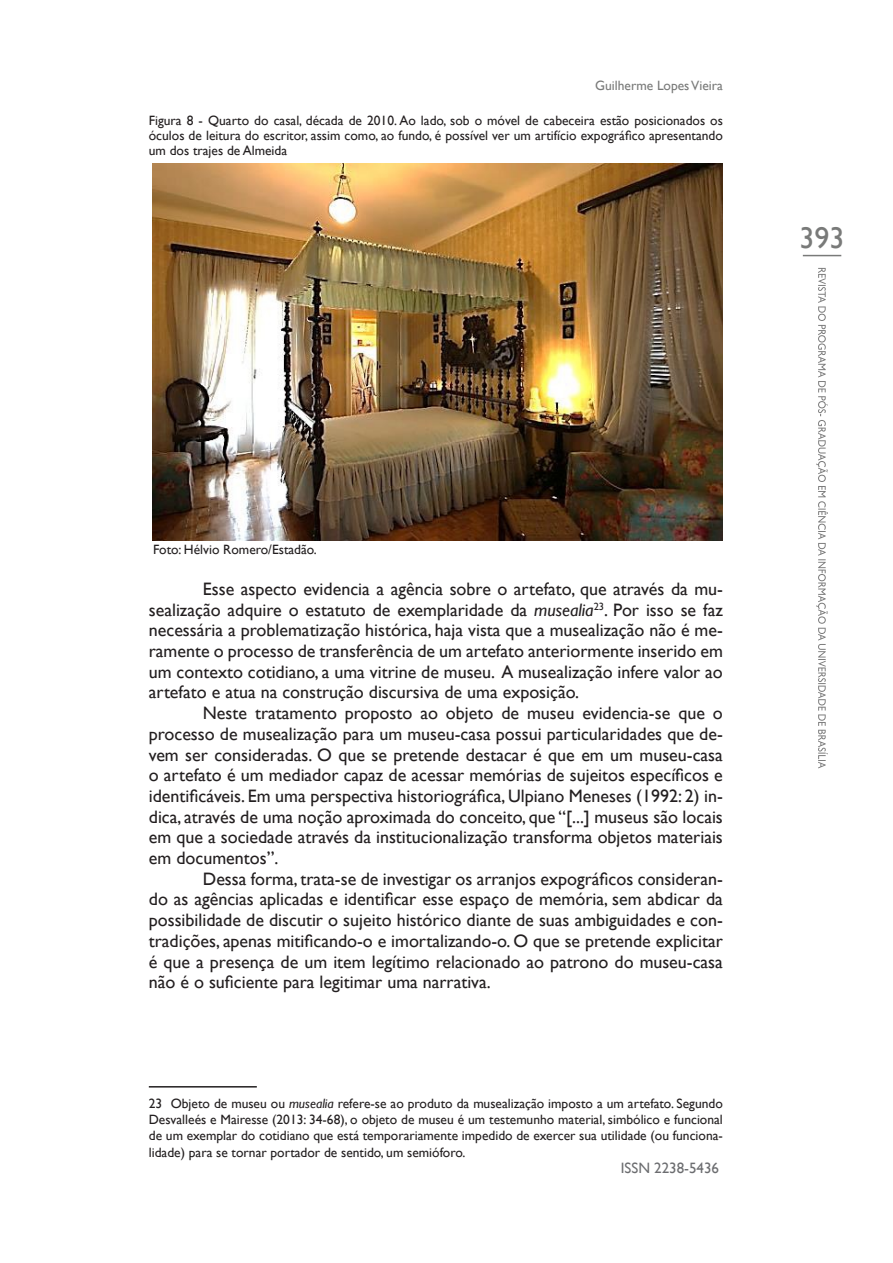
<style>
.page{position:relative;width:893px;height:1263px;background:#fff}
.page>*{position:absolute;margin:0;border:0;box-sizing:border-box;transform-origin:0 0}
.t1{font:30px "Gill Sans";color:#797a79}
.t2{font:18px/20.7px "Gill Sans";color:#231f20;text-align:justify}
.t3{font:15px "Gill Sans";color:#6c6d70}
.rodapé_museu_Pamela{font:13.5px/16.2px "Gill Sans";color:#231f20;text-align:justify}
.Museologia_Pamela{font:13.5px/15px "Gill Sans";color:#231f20;text-align:justify}
.t4{font:13.5px "Gill Sans";color:#797a79}
.s1{font-style:italic}
</style>
<div class="page">
<svg style="left:816px;top:268px;width:12px;height:500px"></svg>
<hr style="left:803px;top:255px;width:38px;height:1px;background:#797a79">
<img style="left:153px;top:164px;width:570px;height:376px">
<hr style="left:149px;top:1086px;width:108px;height:1px;background:#231f20">
<p class="t4" style="left:595px;top:78px;width:129px">Guilherme Lopes Vieira</p>
<p class="Museologia_Pamela" style="left:149px;top:114px;width:576px">Figura 8 - Quarto do casal, década de 2010. Ao lado, sob o móvel de cabeceira estão posicionados os óculos de leitura do escritor, assim como, ao fundo, é possível ver um artifício expográfico apresentando um dos trajes de Almeida</p>
<h1 class="t1" style="left:800px;top:221px;width:46px">393</h1>
<p class="Museologia_Pamela" style="left:153px;top:542px;width:165px">Foto: Hélvio Romero/Estadão.</p>
<p class="t2" style="left:149px;top:579px;width:576px;text-indent:54px">Esse aspecto evidencia a agência sobre o artefato, que através da mu&shy;sealização adquire o estatuto de exemplaridade da <span class="s1">musealia</span><sup>23</sup>. Por isso se faz necessária a problematização histórica, haja vista que a musealização não é me&shy;ramente o processo de transferência de um artefato anteriormente inserido em um contexto cotidiano, a uma vitrine de museu. A musealização infere valor ao artefato e atua na construção discursiva de uma exposição.</p>
<p class="t2" style="left:149px;top:703px;width:576px;text-indent:54px">Neste tratamento proposto ao objeto de museu evidencia-se que o processo de musealização para um museu-casa possui particularidades que de&shy;vem ser consideradas. O que se pretende destacar é que em um museu-casa o artefato é um mediador capaz de acessar memórias de sujeitos específicos e identificáveis. Em uma perspectiva historiográfica, Ulpiano Meneses (1992: 2) in&shy;dica, através de uma noção aproximada do conceito, que “[...] museus são locais em que a sociedade através da institucionalização transforma objetos materiais em documentos”.</p>
<p class="t2" style="left:149px;top:869px;width:576px;text-indent:54px">Dessa forma, trata-se de investigar os arranjos expográficos consideran&shy;do as agências aplicadas e identificar esse espaço de memória, sem abdicar da possibilidade de discutir o sujeito histórico diante de suas ambiguidades e con&shy;tradições, apenas mitificando-o e imortalizando-o. O que se pretende explicitar é que a presença de um item legítimo relacionado ao patrono do museu-casa não é o suficiente para legitimar uma narrativa.</p>
<p class="rodapé_museu_Pamela" style="left:149px;top:1096px;width:576px">23 Objeto de museu ou <span class="s1">musealia</span> refere-se ao produto da musealização imposto a um artefato. Segundo Desvalleés e Mairesse (2013: 34-68), o objeto de museu é um testemunho material, simbólico e funcional de um exemplar do cotidiano que está temporariamente impedido de exercer sua utilidade (ou funciona&shy;lidade) para se tornar portador de sentido, um semióforo.</p>
<p class="t3" style="left:621px;top:1160px;width:100px">ISSN 2238-5436</p>
</div>
